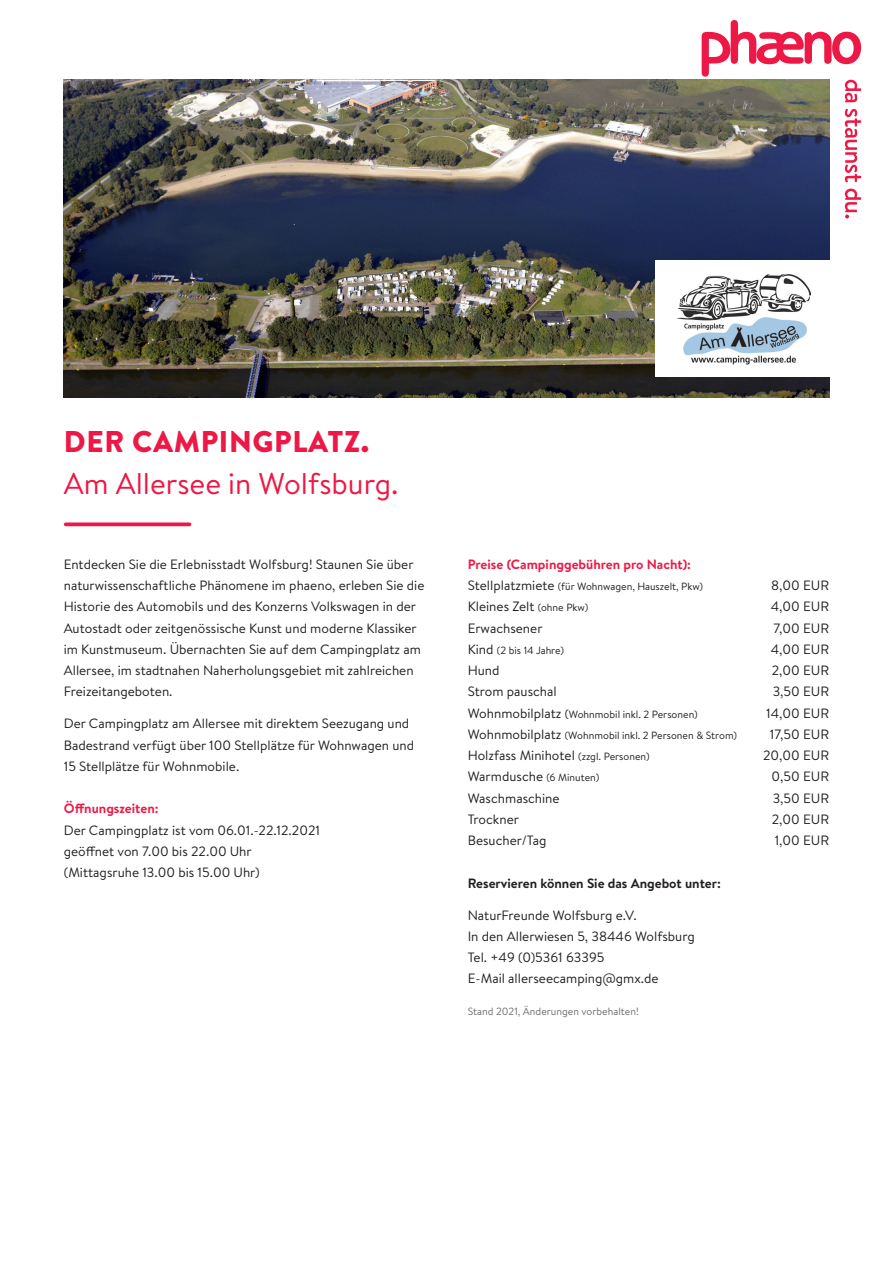
<style>
.page{position:relative;width:893px;height:1263px;background:#fff}
.page>*{position:absolute;margin:0;border:0;box-sizing:border-box;transform-origin:0 0}
.Subtitel{font:30px "Brandon Text";color:#ed1845}
.Titelüberschriften{font:900 30px "Brandon Text";letter-spacing:.02em;color:#ed1845}
.Fließtext{font:13.5px/21.3px "Brandon Text";color:#231f20}
.Kleine_Überschriften{font:700 13.5px "Brandon Text";color:#ed1845}
.Fließtext-2{font:700 13.5px "Brandon Text";color:#231f20}
.Fließtext-3{font:10.5px "Brandon Text";color:#231f20}
.Kleingedruckte{font:10.5px "Brandon Text";color:#6c6d70}
.s1{font-size:13.5px}
.s2{font-size:10.5px}
.s3{font-size:12px}
</style>
<div class="page">
<img style="left:64px;top:80px;width:765px;height:318px">
<svg style="left:702px;top:20px;width:159px;height:198px"></svg>
<svg style="left:66px;top:522px;width:123px;height:4px"></svg>
<div style="left:655px;top:260px;width:191px;height:117px;background:#fff"></div>
<img style="left:676px;top:274px;width:134px;height:91px">
<p class="Titelüberschriften" style="left:64px;top:420px;width:307px">DER CAMPINGPLATZ.</p>
<p class="Subtitel" style="left:64px;top:463px;width:336px">Am Allersee in Wolfsburg.</p>
<p class="Fließtext" style="left:64px;top:553px;width:362px">Entdecken Sie die Erlebnisstadt Wolfsburg! Staunen Sie über naturwissenschaftliche Phänomene im phaeno, erleben Sie die</p>
<p class="Fließtext" style="left:64px;top:595px;width:359px">Historie des Automobils und des Konzerns Volkswagen in der Autostadt oder zeitgenössische Kunst und moderne Klassiker im Kunstmuseum. Übernachten Sie auf dem Campingplatz am Allersee, im stadtnahen Naherholungsgebiet mit zahlreichen Freizeitangeboten.</p>
<p class="Fließtext" style="left:64px;top:712px;width:352px">Der Campingplatz am Allersee mit direktem Seezugang und<br>Badestrand verfügt über 100 Stellplätze für Wohnwagen und<br>15 Stellplätze für Wohnmobile.</p>
<p class="Kleine_Überschriften" style="left:64px;top:799px;width:96px">Öffnungszeiten:</p>
<p class="Fließtext" style="left:64px;top:819px;width:258px">Der Campingplatz ist vom 06.01.-22.12.2021 geöffnet von 7.00 bis 22.00 Uhr (Mittagsruhe 13.00 bis 15.00 Uhr)</p>
<p class="Kleine_Überschriften" style="left:468px;top:555px;width:225px">Preise (Campinggebühren pro Nacht):</p>
<p class="Fließtext-3" style="left:468px;top:579px;width:237px"><span class="s1">Stellplatzmiete</span> (für Wohnwagen, Hauszelt, Pkw)</p>
<p class="Fließtext" style="left:771px;top:574px;width:60px">8,00 EUR</p>
<p class="Fließtext" style="left:468px;top:595px;width:122px">Kleines Zelt <span class="s2">(ohne Pkw)</span></p>
<p class="Fließtext" style="left:771px;top:595px;width:60px">4,00 EUR</p>
<p class="Fließtext" style="left:468px;top:617px;width:76px">Erwachsener</p>
<p class="Fließtext" style="left:773px;top:617px;width:57px">7,00 EUR</p>
<p class="Fließtext-3" style="left:468px;top:643px;width:98px"><span class="s1">Kind</span> (2 bis 14 Jahre)</p>
<p class="Fließtext" style="left:771px;top:638px;width:60px">4,00 EUR</p>
<p class="Fließtext" style="left:468px;top:659px;width:33px">Hund</p>
<p class="Fließtext" style="left:772px;top:659px;width:59px">2,00 EUR</p>
<p class="Fließtext" style="left:468px;top:680px;width:91px">Strom pauschal</p>
<p class="Fließtext" style="left:773px;top:680px;width:58px">3,50 EUR</p>
<p class="Fließtext-3" style="left:468px;top:707px;width:231px"><span class="s1">Wohnmobilplatz</span> <span class="s3">(</span>Wohnmobil inkl. 2 Personen)</p>
<p class="Fließtext" style="left:766px;top:702px;width:64px">14,00 EUR</p>
<p class="Fließtext-3" style="left:468px;top:728px;width:271px"><span class="s1">Wohnmobilplatz</span> (Wohnmobil inkl. 2 Personen &amp; Strom)</p>
<p class="Fließtext" style="left:770px;top:723px;width:61px">17,50 EUR</p>
<p class="Fließtext" style="left:468px;top:744px;width:183px">Holzfass Minihotel <span class="s2">(zzgl. Personen)</span></p>
<p class="Fließtext" style="left:763px;top:744px;width:68px">20,00 EUR</p>
<p class="Fließtext" style="left:468px;top:766px;width:133px">Warmdusche <span class="s2">(6 Minuten)</span></p>
<p class="Fließtext" style="left:772px;top:766px;width:59px">0,50 EUR</p>
<p class="Fließtext" style="left:468px;top:787px;width:93px">Waschmaschine</p>
<p class="Fließtext" style="left:773px;top:787px;width:58px">3,50 EUR</p>
<p class="Fließtext" style="left:468px;top:808px;width:53px">Trockner</p>
<p class="Fließtext" style="left:772px;top:808px;width:59px">2,00 EUR</p>
<p class="Fließtext" style="left:468px;top:829px;width:80px">Besucher/Tag</p>
<p class="Fließtext" style="left:775px;top:829px;width:56px">1,00 EUR</p>
<p class="Fließtext-2" style="left:468px;top:874px;width:255px">Reservieren können Sie das Angebot unter:</p>
<p class="Fließtext" style="left:468px;top:904px;width:170px">NaturFreunde Wolfsburg e.V.</p>
<p class="Fließtext" style="left:468px;top:925px;width:229px">In den Allerwiesen 5, 38446 Wolfsburg</p>
<p class="Fließtext" style="left:468px;top:946px;width:138px">Tel. +49 (0)5361 63395</p>
<p class="Fließtext" style="left:468px;top:967px;width:192px">E-Mail allerseecamping@gmx.de</p>
<p class="Kleingedruckte" style="left:468px;top:1004px;width:173px">Stand 2021, Änderungen vorbehalten!</p>
</div>
